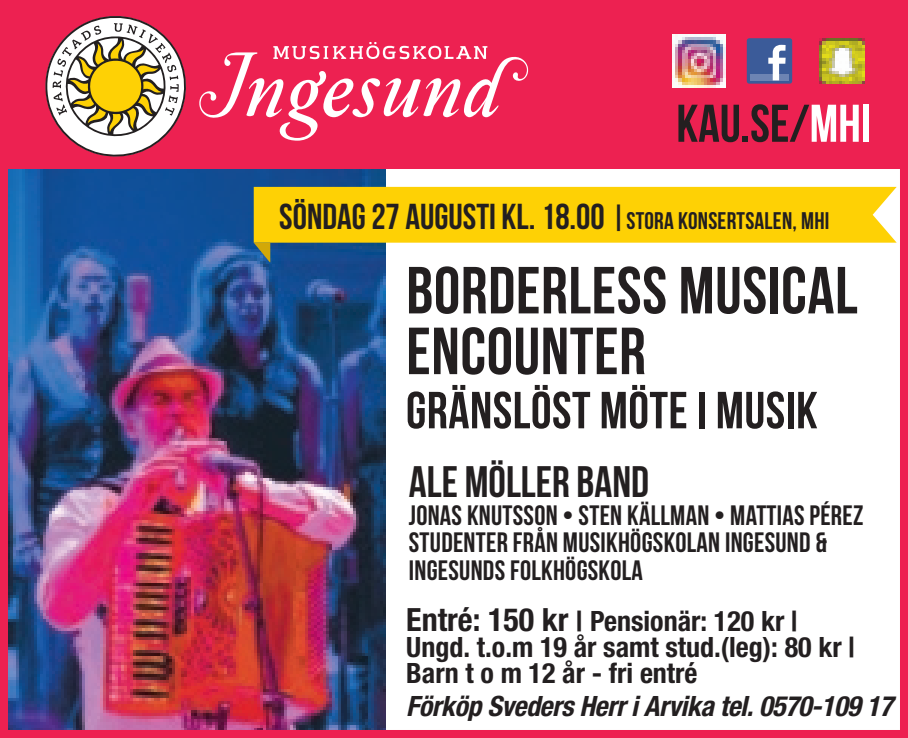
<style>
.page{position:relative;width:908px;height:738px;background:#fff}
.page>*{position:absolute;margin:0;border:0;box-sizing:border-box;transform-origin:0 0}
.t1{font:66.4px/60.8px "Bebas Neue";letter-spacing:.01em;color:#231f20}
.t2{font:52.8px "Bebas Neue";color:#231f20}
.t3{font:52px "Bebas Neue";letter-spacing:.01em;color:#231f20}
.t4{font:44px "Bebas Neue";color:#231f20}
.t5{font:36px "Bebas Neue";color:#231f20}
.t6{font:28px/27.6px "Bebas Neue";letter-spacing:.01em;color:#231f20}
.t7{font:700 condensed 28px/26px "Helvetica Neue";color:#231f20}
.t8{font:italic 700 condensed 28px "Helvetica Neue";letter-spacing:-.015em;color:#231f20}
.s1{color:#fff}
.s2{font-size:32px}
.s3{font-size:24px}
</style>
<div class="page">
<img style="left:9px;top:168px;width:377px;height:560px">
<div style="left:0;top:0;width:907px;height:168px;background:#ed2151"></div>
<svg style="left:45px;top:16px;width:141px;height:140px"></svg>
<svg style="left:273px;top:42px;width:214px;height:10px"></svg>
<svg style="left:199px;top:52px;width:329px;height:88px"></svg>
<div style="left:746px;top:38px;width:45px;height:46px;background:#3b5b99;border-radius:3px"></div>
<div style="left:749px;top:74px;width:39px;height:6px;background:#6d84b3"></div>
<svg style="left:768px;top:45px;width:17px;height:35px"></svg>
<img style="left:672px;top:34px;width:53px;height:53px">
<img style="left:819px;top:39px;width:44px;height:44px">
<div style="left:0;top:0;width:907px;height:737px;border:8px solid #ed2151"></div>
<div style="left:253px;top:187px;width:643px;height:55px;background:#fed105"></div>
<svg style="left:253px;top:242px;width:17px;height:20px"></svg>
<p class="t2" style="left:676px;top:94px;width:196px">KAU.SE/<span class="s1">MHI</span></p>
<p class="t5" style="left:279px;top:196px;width:551px">SÖNDAG 27 AUGUSTI KL. 18.00 <span class="s2">|</span><span class="s3">STORA KONSERTSALEN, MHI</span></p>
<p class="t1" style="left:406px;top:259px;width:452px">BORDERLESS MUSICAL<br>ENCOUNTER</p>
<p class="t3" style="left:406px;top:381px;width:413px">GRÄNSLÖST MÖTE I MUSIK</p>
<p class="t4" style="left:408px;top:457px;width:242px">ALE MÖLLER BAND</p>
<p class="t6" style="left:408px;top:500px;width:456px">JONAS KNUTSSON • STEN KÄLLMAN • MATTIAS PÉREZ<br>STUDENTER FRÅN MUSIKHÖGSKOLAN INGESUND &amp;<br>INGESUNDS FOLKHÖGSKOLA</p>
<p class="t7" style="left:406px;top:606px;width:449px"><span class="s2">Entré: 150 kr</span> | Pensionär: 120 kr |<br>Ungd. t.o.m 19 år samt stud.(leg): 80 kr |<br>Barn t o m 12 år - fri entré</p>
<p class="t8" style="left:406px;top:688px;width:488px">Förköp Sveders Herr i Arvika tel. 0570-109 17</p>
</div>
